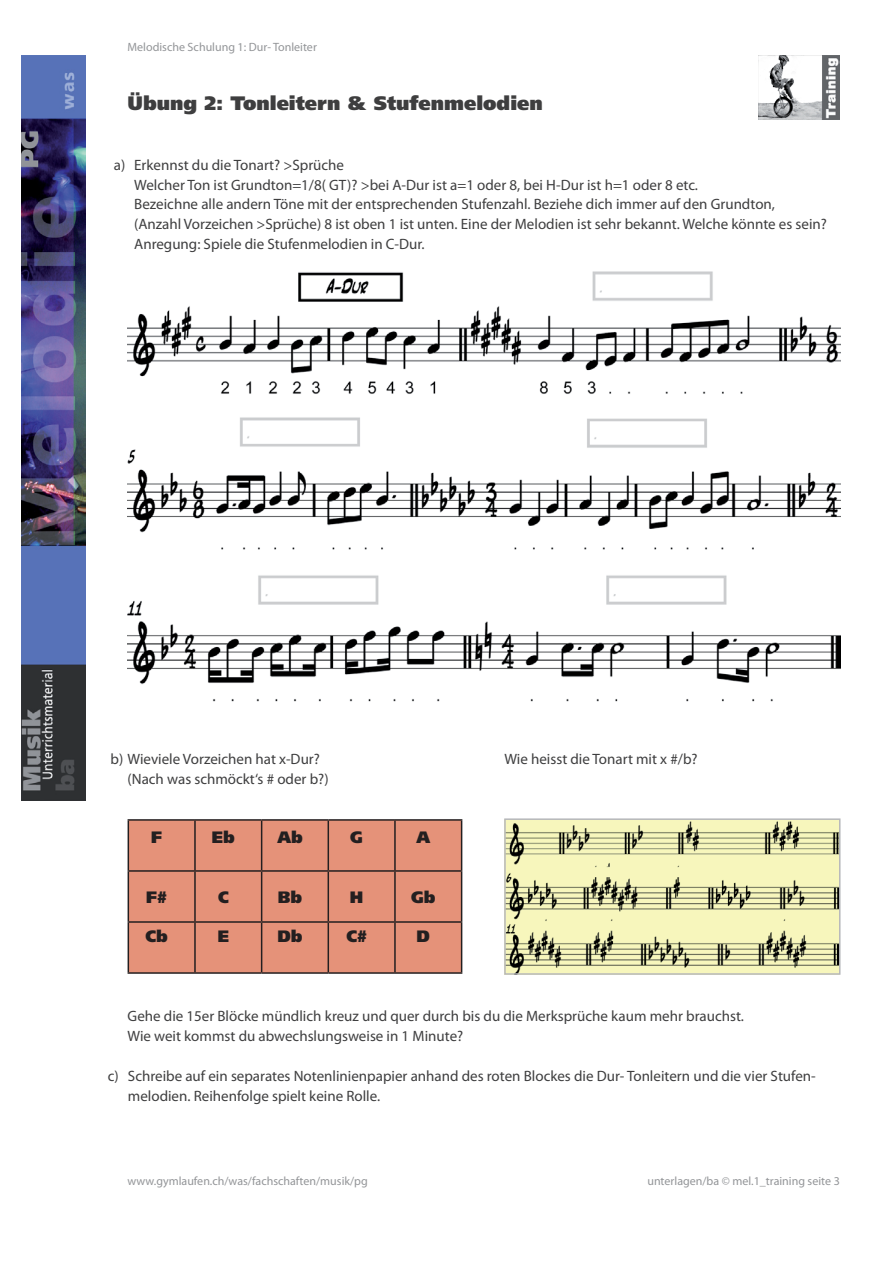
<style>
.page{position:relative;width:893px;height:1263px;background:#fff}
.page>*{position:absolute;margin:0;border:0;box-sizing:border-box;transform-origin:0 0}
.t1{font:900 19.5px "Frutiger";color:#3e3e3f}
.t2{font:900 16.5px "Frutiger";color:#231f20}
.t3{font:15px/19.8px "Myriad Pro";color:#3e3e3f}
.t4{font:12px "Myriad Pro";color:#939598}
</style>
<div class="page">
<img style="left:21px;top:55px;width:64px;height:745px">
<img style="left:758px;top:55px;width:82px;height:64px">
<div style="left:129px;top:821px;width:332px;height:151px;background:#e59279"></div>
<hr style="left:128px;top:819px;width:67px;height:2px;background:#231f20">
<hr style="left:128px;top:821px;width:1px;height:49px;background:#231f20">
<hr style="left:195px;top:819px;width:67px;height:2px;background:#231f20">
<hr style="left:194px;top:821px;width:2px;height:49px;background:#231f20">
<hr style="left:262px;top:819px;width:66px;height:2px;background:#231f20">
<hr style="left:261px;top:821px;width:1px;height:49px;background:#231f20">
<hr style="left:328px;top:819px;width:67px;height:2px;background:#231f20">
<hr style="left:328px;top:821px;width:1px;height:49px;background:#231f20">
<hr style="left:395px;top:819px;width:67px;height:2px;background:#231f20">
<hr style="left:394px;top:821px;width:2px;height:49px;background:#231f20">
<hr style="left:461px;top:821px;width:1px;height:49px;background:#231f20">
<hr style="left:128px;top:870px;width:67px;height:2px;background:#231f20">
<hr style="left:128px;top:872px;width:1px;height:49px;background:#231f20">
<hr style="left:195px;top:870px;width:67px;height:2px;background:#231f20">
<hr style="left:194px;top:872px;width:2px;height:49px;background:#231f20">
<hr style="left:262px;top:870px;width:66px;height:2px;background:#231f20">
<hr style="left:261px;top:872px;width:1px;height:49px;background:#231f20">
<hr style="left:328px;top:870px;width:67px;height:2px;background:#231f20">
<hr style="left:328px;top:872px;width:1px;height:49px;background:#231f20">
<hr style="left:395px;top:870px;width:67px;height:2px;background:#231f20">
<hr style="left:394px;top:872px;width:2px;height:49px;background:#231f20">
<hr style="left:461px;top:872px;width:1px;height:49px;background:#231f20">
<hr style="left:128px;top:921px;width:67px;height:2px;background:#231f20">
<hr style="left:128px;top:923px;width:1px;height:49px;background:#231f20">
<hr style="left:195px;top:921px;width:67px;height:2px;background:#231f20">
<hr style="left:194px;top:923px;width:2px;height:49px;background:#231f20">
<hr style="left:262px;top:921px;width:66px;height:2px;background:#231f20">
<hr style="left:261px;top:923px;width:1px;height:49px;background:#231f20">
<hr style="left:328px;top:921px;width:67px;height:2px;background:#231f20">
<hr style="left:328px;top:923px;width:1px;height:49px;background:#231f20">
<hr style="left:395px;top:921px;width:67px;height:2px;background:#231f20">
<hr style="left:394px;top:923px;width:2px;height:49px;background:#231f20">
<hr style="left:461px;top:923px;width:1px;height:49px;background:#231f20">
<hr style="left:128px;top:972px;width:67px;height:2px;background:#231f20">
<hr style="left:195px;top:972px;width:67px;height:2px;background:#231f20">
<hr style="left:262px;top:972px;width:66px;height:2px;background:#231f20">
<hr style="left:328px;top:972px;width:67px;height:2px;background:#231f20">
<hr style="left:395px;top:972px;width:67px;height:2px;background:#231f20">
<img style="left:507px;top:821px;width:330px;height:151px">
<div style="left:504px;top:818px;width:336px;height:157px;border:2px solid #b6b7bb"></div>
<img style="left:128px;top:271px;width:713px;height:431px">
<p class="t4" style="left:128px;top:40px;width:191px">Melodische Schulung 1: Dur- Tonleiter</p>
<h1 class="t1" style="left:128px;top:92px;width:417px">Übung 2: Tonleitern &amp; Stufenmelodien</h1>
<p class="t3" style="left:114px;top:155px;width:13px">a)</p>
<p class="t3" style="left:134px;top:155px;width:694px">Erkennst du die Tonart? &gt;Sprüche<br>Welcher Ton ist Grundton=1/8( GT)? &gt;bei A-Dur ist a=1 oder 8, bei H-Dur ist h=1 oder 8 etc.<br>Bezeichne alle andern Töne mit der entsprechenden Stufenzahl. Beziehe dich immer auf den Grundton,<br>(Anzahl Vorzeichen &gt;Sprüche) 8 ist oben 1 ist unten. Eine der Melodien ist sehr bekannt. Welche könnte es sein?<br>Anregung: Spiele die Stufenmelodien in C-Dur.</p>
<p class="t3" style="left:128px;top:749px;width:203px;text-indent:-17px">b) Wieviele Vorzeichen hat x-Dur? (Nach was schmöckt‘s # oder b?)</p>
<p class="t3" style="left:504px;top:749px;width:195px">Wie heisst die Tonart mit x #/b?</p>
<p class="t2" style="left:151px;top:827px;width:13px">F</p>
<p class="t2" style="left:212px;top:827px;width:24px">Eb</p>
<p class="t2" style="left:277px;top:827px;width:27px">Ab</p>
<p class="t2" style="left:350px;top:827px;width:14px">G</p>
<p class="t2" style="left:416px;top:827px;width:15px">A</p>
<p class="t2" style="left:146px;top:887px;width:22px">F#</p>
<p class="t2" style="left:218px;top:887px;width:12px">C</p>
<p class="t2" style="left:278px;top:887px;width:26px">Bb</p>
<p class="t2" style="left:350px;top:887px;width:15px">H</p>
<p class="t2" style="left:411px;top:887px;width:26px">Gb</p>
<p class="t2" style="left:146px;top:926px;width:24px">Cb</p>
<p class="t2" style="left:218px;top:926px;width:13px">E</p>
<p class="t2" style="left:277px;top:926px;width:27px">Db</p>
<p class="t2" style="left:346px;top:926px;width:22px">C#</p>
<p class="t2" style="left:417px;top:926px;width:15px">D</p>
<p class="t3" style="left:108px;top:1065px;width:12px">c)</p>
<p class="t3" style="left:128px;top:1006px;width:618px">Gehe die 15er Blöcke mündlich kreuz und quer durch bis du die Merksprüche kaum mehr brauchst.<br>Wie weit kommst du abwechslungsweise in 1 Minute?</p>
<p class="t3" style="left:128px;top:1065px;width:689px">Schreibe auf ein separates Notenlinienpapier anhand des roten Blockes die Dur- Tonleitern und die vier Stufen&shy;melodien. Reihenfolge spielt keine Rolle.</p>
<p class="t4" style="left:128px;top:1174px;width:242px">www.gymlaufen.ch/was/fachschaften/musik/pg</p>
<p class="t4" style="left:647px;top:1174px;width:185px">unterlagen/ba © mel.1_training seite</p>
</div>
